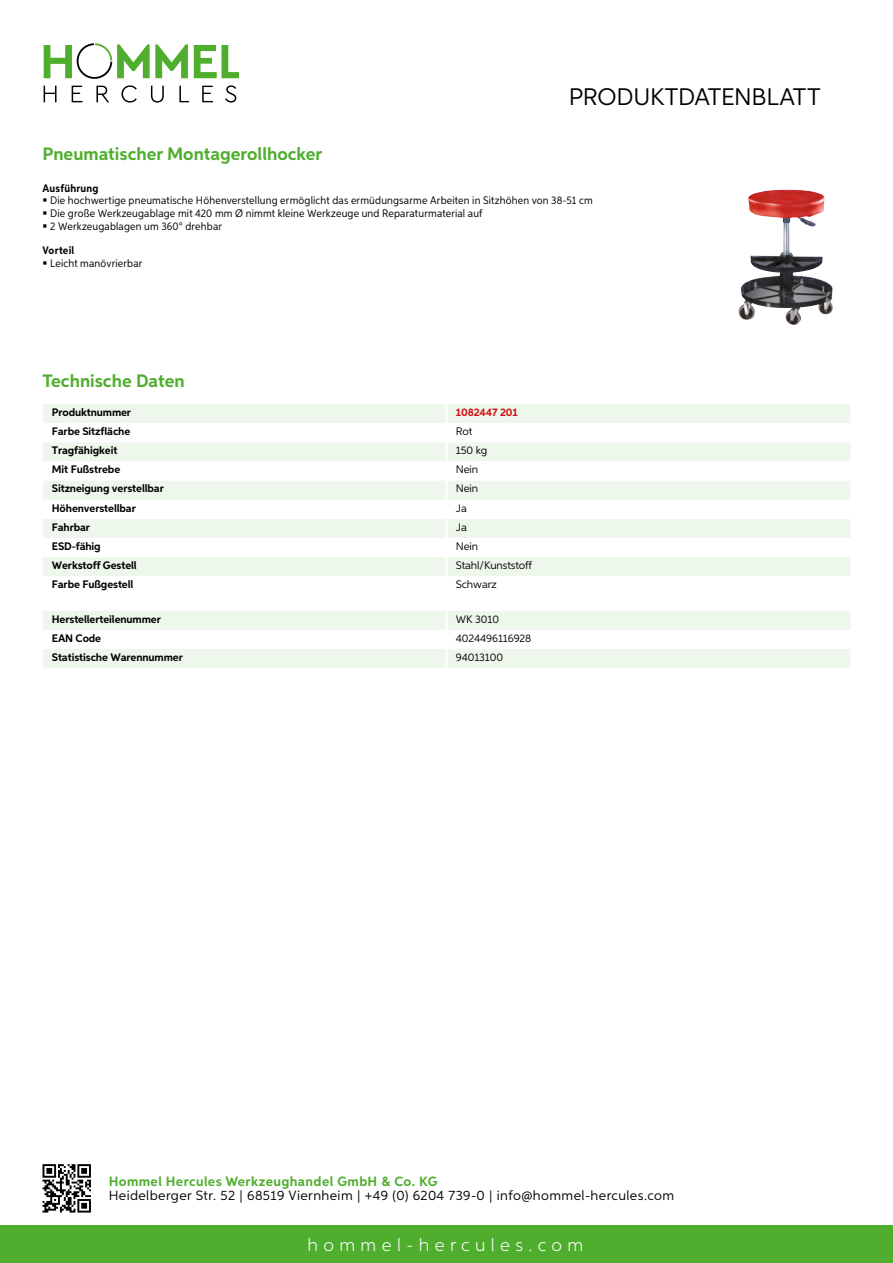
<style>
.page{position:relative;width:893px;height:1263px;background:#fff}
.page>*{position:absolute;margin:0;border:0;box-sizing:border-box;transform-origin:0 0}
.t1{font:24px "Aspira";letter-spacing:-.01em;color:#000}
.t2{font:700 18px "Aspira";color:#50ae2f}
.t3{font:300 18px "Aspira";letter-spacing:.3em;color:#fff}
.t4{font:13.5px "Aspira";letter-spacing:.03em;color:#000}
.t5{font:700 13.5px "Aspira";letter-spacing:.03em;color:#50ae2f}
.t6{font:10.95px/12.8px "Aspira Nar";letter-spacing:.015em;color:#000}
.t7{font:700 10.95px "Aspira";letter-spacing:-.01em;color:#000}
.t8{font:10.95px "Aspira";letter-spacing:-.01em;color:#000}
.t9{font:700 10.95px "Aspira Nar";letter-spacing:.02em;color:#000}
.t10{font:700 10.95px "Aspira";letter-spacing:-.01em;color:#cd1013}
</style>
<div class="page">
<div style="left:0;top:1226px;width:893px;height:37px;background:#50ae2f"></div>
<svg style="left:43px;top:1164px;width:48px;height:48px"></svg>
<svg style="left:194px;top:45px;width:45px;height:33px"></svg>
<svg style="left:44px;top:43px;width:144px;height:36px"></svg>
<svg style="left:44px;top:86px;width:13px;height:16px"></svg>
<svg style="left:72px;top:86px;width:10px;height:16px"></svg>
<svg style="left:96px;top:86px;width:13px;height:16px"></svg>
<svg style="left:121px;top:85px;width:16px;height:18px"></svg>
<svg style="left:151px;top:86px;width:13px;height:17px"></svg>
<svg style="left:179px;top:86px;width:10px;height:16px"></svg>
<svg style="left:202px;top:86px;width:11px;height:16px"></svg>
<svg style="left:225px;top:85px;width:11px;height:18px"></svg>
<div style="left:43px;top:404px;width:807px;height:19px;background:#eef7eb"></div>
<svg style="left:43px;top:442px;width:807px;height:134px;fill:#eef7eb"></svg>
<hr style="left:445px;top:404px;width:3px;height:19px;background:#fff">
<hr style="left:445px;top:442px;width:3px;height:19px;background:#fff">
<hr style="left:445px;top:461px;width:3px;height:19px;background:#fff">
<hr style="left:445px;top:480px;width:3px;height:20px;background:#fff">
<hr style="left:445px;top:500px;width:3px;height:19px;background:#fff">
<hr style="left:445px;top:519px;width:3px;height:19px;background:#fff">
<hr style="left:445px;top:538px;width:3px;height:19px;background:#fff">
<hr style="left:445px;top:557px;width:3px;height:19px;background:#fff">
<svg style="left:43px;top:611px;width:807px;height:57px"></svg>
<hr style="left:445px;top:649px;width:3px;height:19px;background:#fff">
<img style="left:738px;top:189px;width:95px;height:136px">
<h1 class="t1" style="left:569px;top:82px;width:253px">Produktdatenblatt</h1>
<h2 class="t2" style="left:43px;top:142px;width:281px">Pneumatischer Montagerollhocker</h2>
<p class="t9" style="left:43px;top:181px;width:58px">Ausführung</p>
<p class="t6" style="left:50px;top:194px;width:544px">Die hochwertige pneumatische Höhenverstellung ermöglicht das ermüdungsarme Arbeiten in Sitzhöhen von 38-51 cm<br>Die große Werkzeugablage mit 420 mm Ø nimmt kleine Werkzeuge und Reparaturmaterial auf<br>2 Werkzeugablagen um 360° drehbar</p>
<p class="t9" style="left:43px;top:244px;width:33px">Vorteil</p>
<p class="t6" style="left:50px;top:257px;width:94px">Leicht manövrierbar</p>
<h2 class="t2" style="left:43px;top:370px;width:144px">Technische Daten</h2>
<p class="t7" style="left:52px;top:405px;width:81px">Produktnummer</p>
<p class="t10" style="left:456px;top:405px;width:64px">1082447 201</p>
<p class="t7" style="left:52px;top:425px;width:80px">Farbe Sitzfläche</p>
<p class="t8" style="left:456px;top:425px;width:18px">Rot</p>
<p class="t7" style="left:52px;top:444px;width:67px">Tragfähigkeit</p>
<p class="t8" style="left:456px;top:444px;width:33px">150 kg</p>
<p class="t7" style="left:52px;top:463px;width:70px">Mit Fußstrebe</p>
<p class="t8" style="left:456px;top:463px;width:24px">Nein</p>
<p class="t7" style="left:52px;top:482px;width:114px">Sitzneigung verstellbar</p>
<p class="t8" style="left:456px;top:482px;width:24px">Nein</p>
<p class="t7" style="left:52px;top:501px;width:85px">Höhenverstellbar</p>
<p class="t8" style="left:456px;top:501px;width:13px">Ja</p>
<p class="t7" style="left:52px;top:520px;width:40px">Fahrbar</p>
<p class="t8" style="left:456px;top:520px;width:13px">Ja</p>
<p class="t7" style="left:52px;top:539px;width:50px">ESD-fähig</p>
<p class="t8" style="left:456px;top:539px;width:24px">Nein</p>
<p class="t7" style="left:52px;top:558px;width:86px">Werkstoff Gestell</p>
<p class="t8" style="left:456px;top:558px;width:78px">Stahl/Kunststoff</p>
<p class="t7" style="left:52px;top:578px;width:83px">Farbe Fußgestell</p>
<p class="t8" style="left:456px;top:578px;width:42px">Schwarz</p>
<p class="t7" style="left:52px;top:612px;width:111px">Herstellerteilenummer</p>
<p class="t8" style="left:456px;top:612px;width:45px">WK 3010</p>
<p class="t7" style="left:52px;top:631px;width:51px">EAN Code</p>
<p class="t8" style="left:456px;top:631px;width:77px">4024496116928</p>
<p class="t7" style="left:52px;top:650px;width:132px">Statistische Warennummer</p>
<p class="t8" style="left:456px;top:650px;width:49px">94013100</p>
<p class="t5" style="left:109px;top:1172px;width:330px">Hommel Hercules Werkzeughandel GmbH &amp; Co. KG</p>
<p class="t4" style="left:109px;top:1187px;width:567px">Heidelberger Str. 52 | 68519 Viernheim | +49 (0) 6204 739-0 | info@hommel-hercules.com</p>
<h2 class="t3" style="left:307px;top:1234px;width:277px">hommel-hercules.com</h2>
</div>
